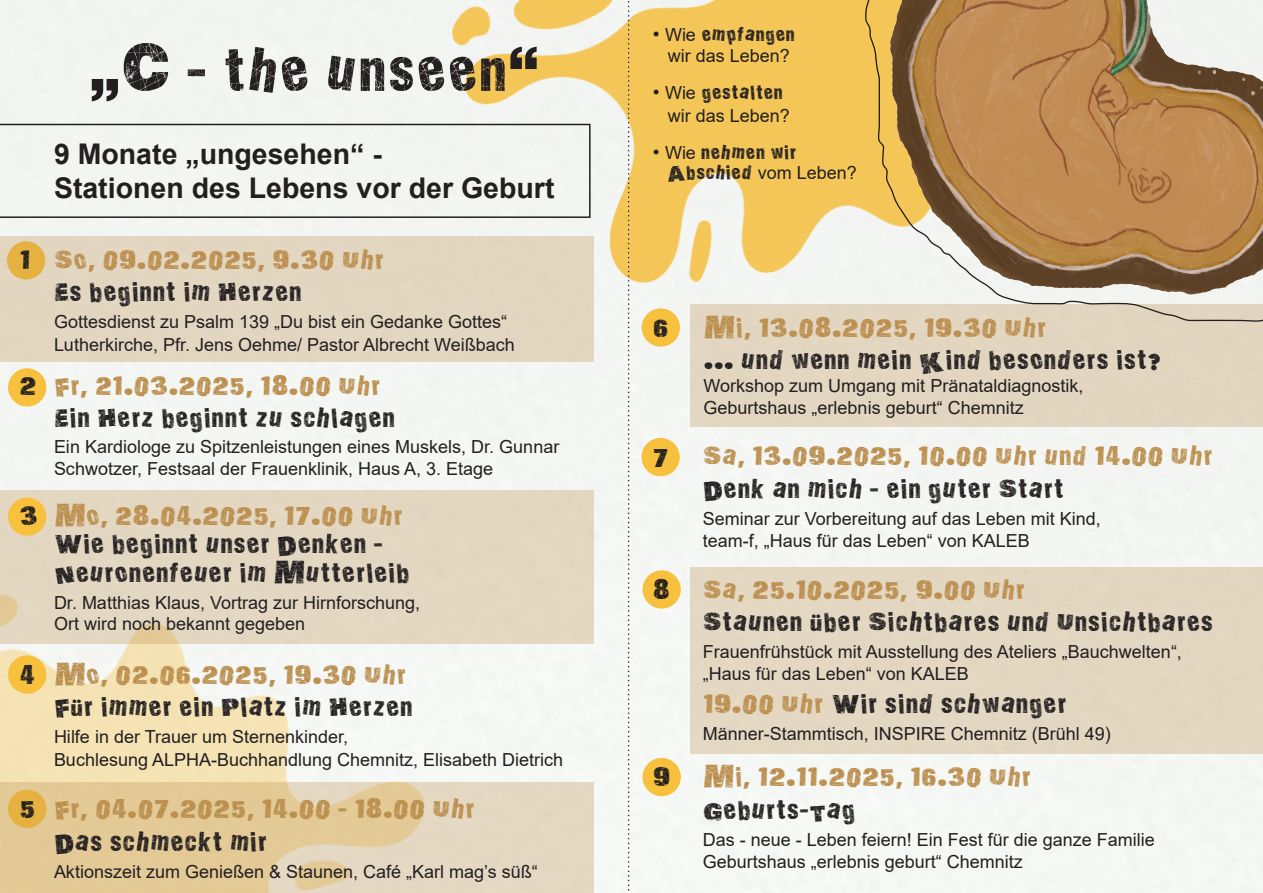
<style>
.page{position:relative;width:1263px;height:893px;background:#f4f6f4}
.page>*{position:absolute;margin:0;border:0;box-sizing:border-box;transform-origin:0 0}
.t1{font:60px "Actionofthe Time II";color:#231f20}
.t2{font:700 28.5px/34.2px "Arial";color:#231f20}
.t3{font:27px/32.4px "Actionofthe Time II";color:#231f20}
.t4{font:27px/32.4px "Actionofthe Time II";color:#bb8e4d}
.t5{font:19.5px "Actionofthe Time II";color:#231f20}
.t6{font:18px/22.5px "Arial";color:#231f20}
.s1{color:#231f20}
.s2{color:#bb8e4d}
.s3{font-family:"Arial"}
.s4{font-family:"Arial";font-size:18px}
.s5{font-family:"Actionofthe Time II";font-size:19.5px}
</style>
<div class="page">
<img style="left:381px;top:0;width:872px;height:538px">
<img style="left:0;top:434px;width:580px;height:348px">
<div style="left:0;top:490px;width:594px;height:154px;background:#e3d7c2"></div>
<div style="left:690px;top:567px;width:573px;height:186px;background:#e3d7c2"></div>
<div style="left:9px;top:369px;width:37px;height:37px;background:#f7c03d;border-radius:50%"></div>
<div style="left:8px;top:368px;width:38px;height:38px;border:2px solid #f7c03d;border-radius:50%"></div>
<div style="left:9px;top:498px;width:37px;height:37px;background:#f7c03d;border-radius:50%"></div>
<div style="left:8px;top:497px;width:38px;height:39px;border:2px solid #f7c03d;border-radius:50%"></div>
<div style="left:9px;top:656px;width:37px;height:37px;background:#f7c03d;border-radius:50%"></div>
<div style="left:8px;top:655px;width:38px;height:39px;border:2px solid #f7c03d;border-radius:50%"></div>
<div style="left:642px;top:439px;width:37px;height:36px;background:#f7c03d;border-radius:50%"></div>
<div style="left:641px;top:438px;width:39px;height:38px;border:2px solid #f7c03d;border-radius:50%"></div>
<div style="left:643px;top:571px;width:37px;height:37px;background:#f7c03d;border-radius:50%"></div>
<div style="left:642px;top:570px;width:39px;height:39px;border:2px solid #f7c03d;border-radius:50%"></div>
<div style="left:643px;top:759px;width:37px;height:36px;background:#f7c03d;border-radius:50%"></div>
<div style="left:642px;top:758px;width:39px;height:38px;border:2px solid #f7c03d;border-radius:50%"></div>
<div style="left:690px;top:304px;width:573px;height:123px;background:#e2d6c1"></div>
<div style="left:642px;top:309px;width:37px;height:37px;background:#f7c03d;border-radius:50%"></div>
<div style="left:642px;top:308px;width:38px;height:39px;border:2px solid #f7c03d;border-radius:50%"></div>
<svg style="left:0;top:782px;width:594px;height:111px;background:#e3cea6"></svg>
<div style="left:0;top:236px;width:594px;height:126px;background:#e2d7c1"></div>
<div style="left:0;top:124px;width:590px;height:94px;background:#f3f5f3"></div>
<img style="left:861px;top:0;width:3px;height:304px">
<svg style="left:864px;top:0;width:399px;height:322px"></svg>
<svg style="left:628px;top:0;width:2px;height:893px"></svg>
<p class="t1" style="left:89px;top:38px;width:452px">„C - the unseen“</p>
<p class="t2" style="left:54px;top:137px;width:502px">9 Monate „ungesehen“ -<br>Stationen des Lebens vor der Geburt</p>
<p class="t3" style="left:19px;top:243px;width:13px">1</p>
<p class="t3" style="left:19px;top:369px;width:19px">2</p>
<p class="t3" style="left:19px;top:499px;width:20px">3</p>
<p class="t3" style="left:19px;top:658px;width:17px">4</p>
<p class="t3" style="left:19px;top:793px;width:17px">5</p>
<p class="t4" style="left:54px;top:243px;width:332px">So, 09.02.2025, 9.30 Uhr<br><span class="s1">Es beginnt im Herzen</span></p>
<p class="t6" style="left:54px;top:310px;width:462px">Gottesdienst zu Psalm 139 „Du bist ein Gedanke Gottes“<br>Lutherkirche, Pfr. Jens Oehme/ Pastor Albrecht Weißbach</p>
<p class="t3" style="left:54px;top:369px;width:343px"><span class="s2">Fr, 21.03.2025, 18.00 Uhr<br></span>Ein Herz beginnt zu schlagen</p>
<p class="t6" style="left:54px;top:436px;width:507px;line-height:21.6px">Ein Kardiologe zu Spitzenleistungen eines Muskels, Dr. Gunnar<br>Schwotzer, Festsaal der Frauenklinik, Haus A, 3. Etage</p>
<p class="t3" style="left:54px;top:501px;width:357px;line-height:28.5px"><span class="s2">Mo, 28.04.2025, 17.00 Uhr<br></span>Wie beginnt unser Denken -<br>Neuronenfeuer im Mutterleib</p>
<p class="t6" style="left:54px;top:591px;width:368px;line-height:21.6px">Dr. Matthias Klaus, Vortrag zur Hirnforschung,<br>Ort wird noch bekannt gegeben</p>
<p class="t3" style="left:54px;top:658px;width:360px"><span class="s2">Mo, 02.06.2025, 19.30 Uhr<br></span>Für immer ein Platz im Herzen</p>
<p class="t6" style="left:54px;top:725px;width:511px">Hilfe in der Trauer um Sternenkinder,<br>Buchlesung ALPHA-Buchhandlung Chemnitz, Elisabeth Dietrich</p>
<p class="t4" style="left:54px;top:793px;width:422px">Fr, 04.07.2025, 14.00 - 18.00 Uhr<br><span class="s1">Das schmeckt mir</span></p>
<p class="t6" style="left:54px;top:860px;width:485px">Aktionszeit zum Genießen &amp; Staunen, Café „Karl mag’s süß“</p>
<p class="t5" style="left:653px;top:24px;width:144px"><span class="s3">•</span> <span class="s4">Wie</span> empfangen</p>
<p class="t6" style="left:668px;top:44px;width:124px">wir das Leben?</p>
<p class="t5" style="left:653px;top:82px;width:132px"><span class="s3">•</span> <span class="s4">Wie</span> gestalten</p>
<p class="t6" style="left:668px;top:104px;width:124px">wir das Leben?</p>
<p class="t5" style="left:653px;top:142px;width:145px"><span class="s3">•</span> <span class="s4">Wie</span> nehmen wir</p>
<p class="t6" style="left:667px;top:161px;width:191px"><span class="s5">Abschied</span> vom Leben?</p>
<p class="t3" style="left:653px;top:312px;width:17px">6</p>
<p class="t3" style="left:653px;top:442px;width:17px">7</p>
<p class="t3" style="left:653px;top:573px;width:19px">8</p>
<p class="t3" style="left:653px;top:761px;width:19px">9</p>
<p class="t4" style="left:703px;top:312px;width:345px">Mi, 13.08.2025, 19.30 Uhr</p>
<p class="t3" style="left:703px;top:344px;width:459px">... und wenn mein Kind besonders ist?</p>
<p class="t6" style="left:703px;top:374px;width:381px">Workshop zum Umgang mit Pränataldiagnostik,</p>
<p class="t6" style="left:703px;top:397px;width:322px">Geburtshaus „erlebnis geburt“ Chemnitz</p>
<p class="t4" style="left:703px;top:440px;width:512px">Sa, 13.09.2025, 10.00 Uhr und 14.00 Uhr<br><span class="s1">Denk an mich - ein guter Start</span></p>
<p class="t6" style="left:703px;top:507px;width:400px">Seminar zur Vorbereitung auf das Leben mit Kind,</p>
<p class="t6" style="left:703px;top:529px;width:329px">team-f, „Haus für das Leben“ von KALEB</p>
<p class="t4" style="left:703px;top:573px;width:324px">Sa, 25.10.2025, 9.00 Uhr</p>
<p class="t3" style="left:703px;top:606px;width:512px">Staunen über Sichtbares und Unsichtbares</p>
<p class="t6" style="left:703px;top:640px;width:481px">Frauenfrühstück mit Ausstellung des Ateliers „Bauchwelten“,</p>
<p class="t6" style="left:703px;top:663px;width:268px">„Haus für das Leben“ von KALEB</p>
<p class="t3" style="left:703px;top:688px;width:366px"><span class="s2">19.00 Uhr</span> Wir sind schwanger</p>
<p class="t6" style="left:703px;top:722px;width:410px">Männer-Stammtisch, INSPIRE Chemnitz (Brühl 49)</p>
<p class="t4" style="left:703px;top:761px;width:330px">Mi, 12.11.2025, 16.30 Uhr</p>
<p class="t3" style="left:703px;top:793px;width:154px">Geburts-Tag</p>
<p class="t6" style="left:703px;top:828px;width:454px">Das - neue - Leben feiern! Ein Fest für die ganze Familie</p>
<p class="t6" style="left:703px;top:850px;width:322px">Geburtshaus „erlebnis geburt“ Chemnitz</p>
</div>
